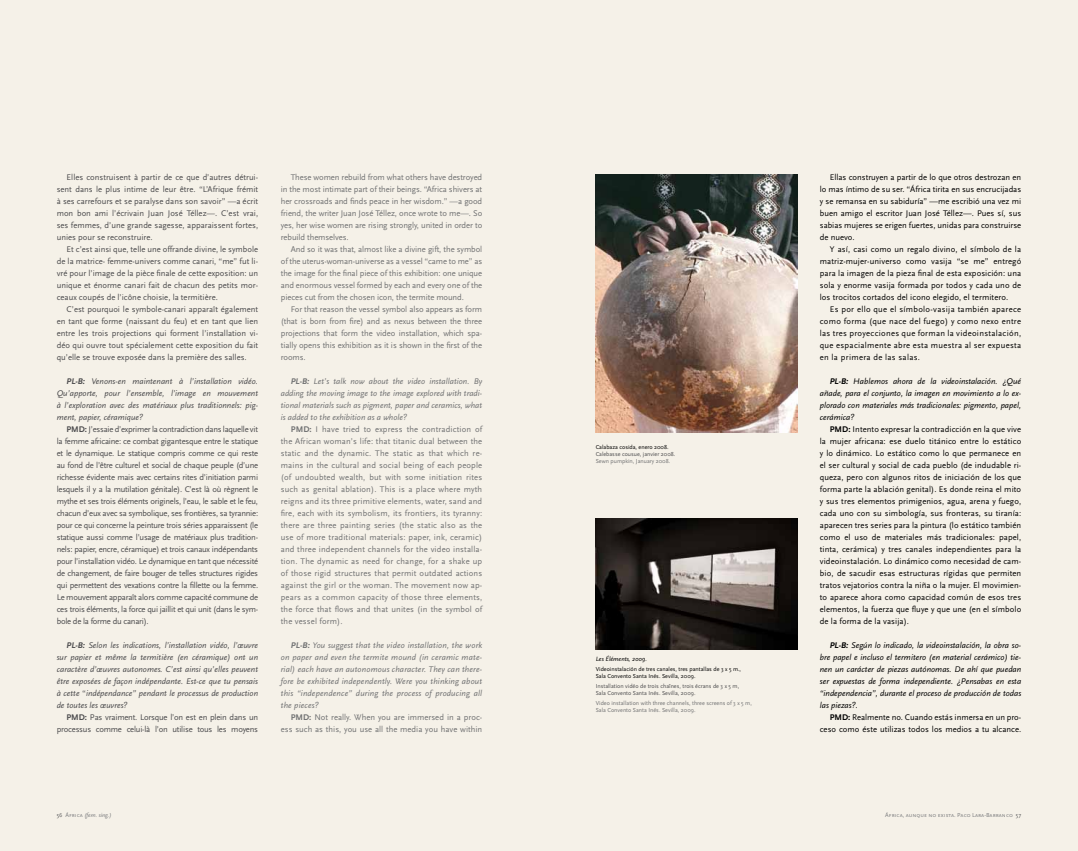
<style>
.page{position:relative;width:1078px;height:851px;background:#fff}
.page>*{position:absolute;margin:0;border:0;box-sizing:border-box;transform-origin:0 0}
.t1{font:8.6px/12px "Scala Sans";color:#4b4b4d;text-align:justify}
.t2{font:8.6px/12px "Scala Sans";letter-spacing:-.01em;color:#707172;text-align:justify}
.t3{font:8.6px/12px "Scala Sans";letter-spacing:.01em;color:#000;text-align:justify}
.t4{font:italic 8.6px/12px "Scala Sans";color:#4b4b4d;text-align:justify}
.t5{font:italic 8.6px/12px "Scala Sans";letter-spacing:.005em;color:#707172;text-align:justify}
.t6{font:italic 8.6px/12px "Scala Sans";color:#000;text-align:justify}
.t7{font:8.6px/12px "Scala Sans";letter-spacing:-.025em;color:#4b4b4d;text-align:right}
.t8{font:italic 6.5px "Scala Sans";color:#000}
.t9{font:6px/7px "Scala Sans";color:#4b4b4d}
.t10{font:6px/7px "Scala Sans";color:#707172}
.t11{font:6px/7px "Scala Sans";color:#000}
.t12{font:6px "Scala Sans Caps";color:#7b7c7e}
.t13{font:italic 6px "Scala Sans";color:#7b7c7e}
.s1{font-style:italic}
.s2{font-family:"Scala Sans Bold SC Italic";font-style:normal}
.s3{font-weight:700}
.s4{font-style:normal}
.s5{font-style:normal;color:#58585a}
.s6{font-family:"Scala Sans Caps";font-style:normal}
.s7{font-family:"Scala Sans";color:#58585a}
</style>
<div class="page">
<div style="left:0;top:0;width:539px;height:850px;background:#f5f1e8"></div>
<div style="left:539px;top:0;width:538px;height:850px;background:#f5f1e8"></div>
<img style="left:595px;top:174px;width:202px;height:258px">
<img style="left:595px;top:518px;width:202px;height:131px">
<p class="t1" style="left:57px;top:171px;width:203px;text-indent:10px">Elles construisent à partir de ce que d’autres détrui&shy;sent dans le plus intime de leur être. “L’Afrique frémit à ses carrefours et se paralyse dans son savoir” —a écrit mon bon ami l’écrivain Juan José Téllez<span class="s1">—</span>. C’est vrai, ses femmes, d’une grande sagesse, apparaissent fortes, unies pour se reconstruire.</p>
<p class="t1" style="left:57px;top:243px;width:203px;text-indent:10px">Et c’est ainsi que, telle une offrande divine, le symbole de la matrice- femme-univers comme canari, “me” fut li&shy;vré pour l’image de la pièce finale de cette exposition: un unique et énorme canari fait de chacun des petits mor&shy;ceaux coupés de l’icône choisie, la termitière.</p>
<p class="t1" style="left:57px;top:303px;width:203px;text-indent:10px">C’est pourquoi le symbole-canari apparaît également en tant que forme (naissant du feu) et en tant que lien entre les trois projections qui forment l’installation vi&shy;déo qui ouvre tout spécialement cette exposition du fait qu’elle se trouve exposée dans la première des salles.</p>
<p class="t4" style="left:57px;top:375px;width:203px;text-indent:10px"><span class="s2">PL-B:</span> Venons-en maintenant à l’installation vidéo.<br>Qu’apporte, pour l’ensemble, l’image en mouvement à l’exploration avec des matériaux plus traditionnels: pig&shy;ment, papier, céramique?</p>
<p class="t1" style="left:57px;top:423px;width:203px;text-indent:10px"><span class="s3">PMD:</span> J’essaie d’exprimer la contradiction dans laquelle vit la femme africaine: ce combat gigantesque entre le statique et le dynamique. Le statique compris comme ce qui reste au fond de l’être culturel et social de chaque peuple (d’une richesse évidente mais avec certains rites d’initiation parmi lesquels il y a la mutilation génitale). C’est là où règnent le mythe et ses trois éléments originels, l’eau, le sable et le feu, chacun d’eux avec sa symbolique, ses frontières, sa tyrannie: pour ce qui concerne la peinture trois séries apparaissent (le statique aussi comme l’usage de matériaux plus tradition&shy;nels: papier, encre, céramique) et trois canaux indépendants pour l’installation vidéo. Le dynamique en tant que nécessité de changement, de faire bouger de telles structures rigides qui permettent des vexations contre la fillette ou la femme.<br>Le mouvement apparaît alors comme capacité commune de ces trois éléments, la force qui jaillit et qui unit (dans le sym&shy;bole de la forme du canari).</p>
<p class="t4" style="left:57px;top:639px;width:203px;text-indent:10px"><span class="s2">PL-B:</span> Selon les indications, l’installation vidéo, l’œuvre sur papier et même la termitière (en céramique) ont un caractère d’œuvres autonomes. C’est ainsi qu’elles peuvent être exposées de façon indépendante. Est-ce que tu pensais à cette <span class="s4">“</span>indépendance” pendant le processus de production de toutes les œuvres?</p>
<p class="t7" style="left:57px;top:711px;width:203px"><span class="s3">PMD:</span> Pas vraiment. Lorsque l’on est en plein dans un processus comme celui-là l’on utilise tous les moyens</p>
<p class="t2" style="left:281px;top:171px;width:203px;text-indent:10px">These women rebuild from what others have destroyed in the most intimate part of their beings. “Africa shivers at her crossroads and finds peace in her wisdom.” <span class="s1">—</span>a good friend, the writer Juan José Téllez, once wrote to me<span class="s1">—</span>. So yes, her wise women are rising strongly, united in order to rebuild themselves.</p>
<p class="t2" style="left:281px;top:243px;width:203px;text-indent:10px">And so it was that, almost like a divine gift, the symbol of the uterus-woman-universe as a vessel “came to me” as the image for the final piece of this exhibition: one unique and enormous vessel formed by each and every one of the pieces cut from the chosen icon, the termite mound.</p>
<p class="t2" style="left:281px;top:303px;width:203px;text-indent:10px">For that reason the vessel symbol also appears as form (that is born from fire) and as nexus between the three projections that form the video installation, which spa&shy;tially opens this exhibition as it is shown in the first of the rooms.</p>
<p class="t5" style="left:281px;top:375px;width:203px;text-indent:10px"><span class="s3">PL-B:</span> Let’s talk now about the video installation. By adding the moving image to the image explored with tradi&shy;tional materials such as pigment, paper and ceramics, what is added to the exhibition as a whole?</p>
<p class="t2" style="left:281px;top:423px;width:203px;text-indent:10px"><span class="s3">PMD:</span> I have tried to express the contradiction of the African woman’s life: that titanic dual between the static and the dynamic. The static as that which re&shy;mains in the cultural and social being of each people (of undoubted wealth, but with some initiation rites such as genital ablation). This is a place where myth reigns and its three primitive elements, water, sand and fire, each with its symbolism, its frontiers, its tyranny: there are three painting series (the static also as the use of more traditional materials: paper, ink, ceramic) and three independent channels for the video installa&shy;tion. The dynamic as need for change, for a shake up of those rigid structures that permit outdated actions against the girl or the woman. The movement now ap&shy;pears as a common capacity of those three elements, the force that flows and that unites (in the symbol of the vessel form).</p>
<p class="t5" style="left:281px;top:639px;width:203px;text-indent:10px"><span class="s3">PL-B:</span> You suggest that the video installation, the work on paper and even the termite mound (in ceramic mate&shy;rial) each have an autonomous character. They can there&shy;fore be exhibited independently. Were you thinking about this “independence” during the process of producing all the pieces?</p>
<p class="t2" style="left:281px;top:711px;width:203px;text-align:right"><span class="s3">PMD:</span> Not really. When you are immersed in a proc&shy;ess such as this, you use all the media you have within</p>
<p class="t11" style="left:595px;top:443px;width:74px">Calabaza cosida, enero 2008.</p>
<p class="t9" style="left:595px;top:450px;width:81px">Calebasse cousue, janvier 2008.</p>
<p class="t10" style="left:595px;top:457px;width:76px">Sewn pumpkin, January 2008.</p>
<p class="t8" style="left:595px;top:655px;width:53px">Les Éléments, 2009.</p>
<p class="t11" style="left:595px;top:665px;width:147px">Videoinstalación de tres canales, tres pantallas de 3 x 5 m.,<br>Sala Convento Santa Inés. Sevilla, 2009.</p>
<p class="t9" style="left:595px;top:682px;width:145px">Installation vidéo de trois chaînes, trois écrans de 3 x 5 m,<br>Sala Convento Santa Inés. Sevilla, 2009.</p>
<p class="t10" style="left:595px;top:699px;width:158px">Video installation with three channels, three screens of 3 x 5 m,<br>Sala Convento Santa Inés. Sevilla, 2009.</p>
<p class="t3" style="left:819px;top:171px;width:203px;text-indent:10px">Ellas construyen a partir de lo que otros destrozan en lo mas íntimo de su ser. “África tirita en sus encrucijadas y se remansa en su sabiduría” —me escribió una vez mi buen amigo el escritor Juan José Téllez—. Pues sí, sus sabias mujeres se erigen fuertes, unidas para construirse de nuevo.</p>
<p class="t3" style="left:819px;top:243px;width:203px;text-indent:10px">Y así, casi como un regalo divino, el símbolo de la matriz-mujer-universo como vasija “se me” entregó para la imagen de la pieza final de esta exposición: una sola y enorme vasija formada por todos y cada uno de los trocitos cortados del icono elegido, el termitero.</p>
<p class="t3" style="left:819px;top:303px;width:203px;text-indent:10px">Es por ello que el símbolo-vasija también aparece como forma (que nace del fuego) y como nexo entre las tres proyecciones que forman la videoinstalación, que espacialmente abre esta muestra al ser expuesta en la primera de las salas.</p>
<p class="t6" style="left:819px;top:375px;width:203px;text-indent:10px"><span class="s2">PL-B:</span> Hablemos ahora de la videoinstalación. ¿Qué añade, para el conjunto, la imagen en movimiento a lo ex&shy;plorado con materiales más tradicionales: pigmento, papel, cerámica?</p>
<p class="t3" style="left:819px;top:423px;width:203px;text-indent:10px"><span class="s3">PMD:</span> Intento expresar la contradicción en la que vive la mujer africana: ese duelo titánico entre lo estático y lo dinámico. Lo estático como lo que permanece en el ser cultural y social de cada pueblo (de indudable ri&shy;queza, pero con algunos ritos de iniciación de los que forma parte la ablación genital). Es donde reina el mito y sus tres elementos primigenios, agua, arena y fuego, cada uno con su simbología, sus fronteras, su tiranía: aparecen tres series para la pintura (lo estático también como el uso de materiales más tradicionales: papel, tinta, cerámica) y tres canales independientes para la videoinstalación. Lo dinámico como necesidad de cam&shy;bio, de sacudir esas estructuras rígidas que permiten tratos vejatorios contra la niña o la mujer. El movimien&shy;to aparece ahora como capacidad común de esos tres elementos, la fuerza que fluye y que une (en el símbolo de la forma de la vasija).</p>
<p class="t6" style="left:819px;top:639px;width:203px;text-indent:10px"><span class="s2">PL-B:</span> Según lo indicado, la videoinstalación, la obra so&shy;bre papel e incluso el termitero (en material cerámico) tie&shy;nen un carácter de piezas autónomas. De ahí que puedan ser expuestas de forma independiente. ¿Pensabas en esta “independencia”, durante el proceso de producción de todas las piezas?.</p>
<p class="t3" style="left:819px;top:711px;width:203px;text-align:right"><span class="s3">PMD:</span> Realmente no. Cuando estás inmersa en un pro&shy;ceso como éste utilizas todos los medios a tu alcance.</p>
<p class="t13" style="left:57px;top:811px;width:56px"><span class="s5">56</span> <span class="s6">África</span> (fem. sing.)</p>
<p class="t12" style="left:885px;top:811px;width:137px">África, aunque no exista. Paco Lara-Barranco <span class="s7">57</span></p>
</div>
